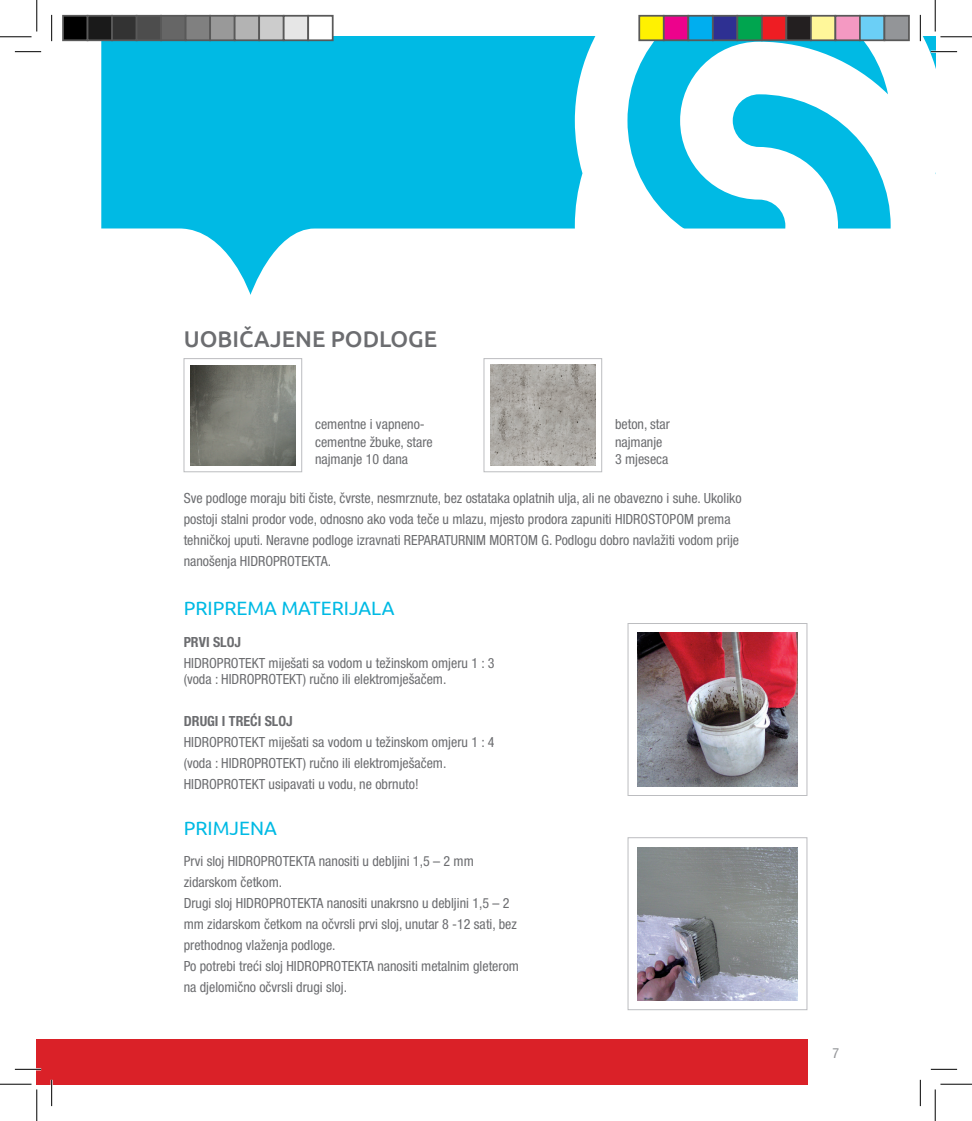
<style>
.page{position:relative;width:972px;height:1121px;background:#fff}
.page>*{position:absolute;margin:0;border:0;box-sizing:border-box;transform-origin:0 0}
.t1{font:500 22.75px "Ubuntu";color:#6c6d70}
.t2{font:19.25px "Ubuntu";color:#00bae4}
.t3{font:condensed 14px/21px "Helvetica Neue LT Pro";color:#6c6d70}
.t4{font:700 condensed 14px "Helvetica Neue LT Pro";color:#6c6d70}
.t5{font:condensed 14px "Helvetica Neue LT Pro";color:#939598}
</style>
<div class="page">
<div style="left:37px;top:1039px;width:770px;height:44px;background:#da2128"></div>
<svg style="left:101px;top:37px;width:473px;height:258px;fill:#00bae4"></svg>
<svg style="left:574px;top:37px;width:361px;height:373px"></svg>
<div style="left:184px;top:358px;width:118px;height:114px;border:1px solid #bcbdc0"></div>
<div style="left:483px;top:358px;width:119px;height:114px;border:1px solid #bcbdc0"></div>
<img style="left:190px;top:365px;width:105px;height:100px">
<img style="left:490px;top:365px;width:105px;height:100px">
<div style="left:627px;top:837px;width:180px;height:172px;border:1px solid #bcbdc0"></div>
<div style="left:627px;top:623px;width:180px;height:172px;border:1px solid #bcbdc0"></div>
<img style="left:637px;top:847px;width:160px;height:153px">
<img style="left:637px;top:633px;width:160px;height:152px">
<hr style="left:930px;top:51px;width:26px;height:2px;background:#fff">
<hr style="left:15px;top:1067px;width:26px;height:3px;background:#fff">
<hr style="left:51px;top:1079px;width:2px;height:26px;background:#fff">
<hr style="left:919px;top:15px;width:2px;height:26px;background:#fff">
<svg style="left:15px;top:51px;width:26px;height:1px"></svg>
<svg style="left:930px;top:51px;width:26px;height:1px"></svg>
<svg style="left:15px;top:1068px;width:26px;height:1px"></svg>
<svg style="left:931px;top:1068px;width:25px;height:1px"></svg>
<svg style="left:51px;top:15px;width:1px;height:26px"></svg>
<svg style="left:51px;top:1079px;width:1px;height:26px"></svg>
<svg style="left:919px;top:15px;width:1px;height:26px"></svg>
<svg style="left:919px;top:1080px;width:1px;height:25px"></svg>
<hr style="left:0;top:36px;width:32px;height:1px;background:#000">
<hr style="left:940px;top:36px;width:31px;height:1px;background:#000">
<hr style="left:0;top:1083px;width:32px;height:1px;background:#000">
<hr style="left:940px;top:1083px;width:31px;height:1px;background:#000">
<hr style="left:36px;top:0;width:1px;height:31px;background:#000">
<hr style="left:36px;top:1089px;width:1px;height:31px;background:#000">
<hr style="left:934px;top:0;width:1px;height:31px;background:#000">
<hr style="left:934px;top:1089px;width:1px;height:31px;background:#000">
<div style="left:63px;top:16px;width:25px;height:24px;background:#000"></div>
<div style="left:62px;top:15px;width:26px;height:26px;border:2px solid #595959"></div>
<div style="left:88px;top:16px;width:24px;height:24px;background:#1a1a1a"></div>
<div style="left:87px;top:15px;width:26px;height:26px;border:2px solid #595959"></div>
<div style="left:112px;top:16px;width:25px;height:24px;background:#333"></div>
<div style="left:111px;top:15px;width:26px;height:26px;border:2px solid #595959"></div>
<div style="left:137px;top:16px;width:24px;height:24px;background:#4d4d4d"></div>
<div style="left:136px;top:15px;width:26px;height:26px;border:2px solid #595959"></div>
<div style="left:161px;top:16px;width:25px;height:24px;background:#666"></div>
<div style="left:160px;top:15px;width:26px;height:26px;border:2px solid #595959"></div>
<div style="left:186px;top:16px;width:24px;height:24px;background:#808080"></div>
<div style="left:185px;top:15px;width:26px;height:26px;border:2px solid #595959"></div>
<div style="left:210px;top:16px;width:25px;height:24px;background:#999"></div>
<div style="left:209px;top:15px;width:26px;height:26px;border:2px solid #595959"></div>
<div style="left:235px;top:16px;width:24px;height:24px;background:#b3b3b3"></div>
<div style="left:234px;top:15px;width:26px;height:26px;border:2px solid #595959"></div>
<div style="left:259px;top:16px;width:25px;height:24px;background:#ccc"></div>
<div style="left:258px;top:15px;width:26px;height:26px;border:2px solid #595959"></div>
<div style="left:284px;top:16px;width:24px;height:24px;background:#e6e6e6"></div>
<div style="left:283px;top:15px;width:26px;height:26px;border:2px solid #595959"></div>
<div style="left:308px;top:16px;width:25px;height:24px;background:#fff"></div>
<div style="left:307px;top:15px;width:26px;height:26px;border:2px solid #595959"></div>
<div style="left:639px;top:16px;width:24px;height:24px;background:#fff101"></div>
<div style="left:638px;top:15px;width:26px;height:26px;border:2px solid #595959"></div>
<div style="left:663px;top:16px;width:25px;height:24px;background:#ed028c"></div>
<div style="left:662px;top:15px;width:27px;height:26px;border:2px solid #595959"></div>
<div style="left:688px;top:16px;width:24px;height:24px;background:#00aeef"></div>
<div style="left:687px;top:15px;width:26px;height:26px;border:2px solid #595959"></div>
<div style="left:712px;top:16px;width:25px;height:24px;background:#2e3092"></div>
<div style="left:711px;top:15px;width:27px;height:26px;border:2px solid #595959"></div>
<div style="left:737px;top:16px;width:24px;height:24px;background:#00a54f"></div>
<div style="left:736px;top:15px;width:26px;height:26px;border:2px solid #595959"></div>
<div style="left:761px;top:16px;width:25px;height:24px;background:#ee1d23"></div>
<div style="left:760px;top:15px;width:27px;height:26px;border:2px solid #595959"></div>
<div style="left:786px;top:16px;width:24px;height:24px;background:#231f20"></div>
<div style="left:785px;top:15px;width:26px;height:26px;border:2px solid #595959"></div>
<div style="left:810px;top:16px;width:25px;height:24px;background:#fff79a"></div>
<div style="left:809px;top:15px;width:27px;height:26px;border:2px solid #595959"></div>
<div style="left:835px;top:16px;width:24px;height:24px;background:#f499c2"></div>
<div style="left:834px;top:15px;width:26px;height:26px;border:2px solid #595959"></div>
<div style="left:859px;top:16px;width:25px;height:24px;background:#6bcff6"></div>
<div style="left:858px;top:15px;width:27px;height:26px;border:2px solid #595959"></div>
<div style="left:884px;top:16px;width:24px;height:24px;background:#939598"></div>
<div style="left:883px;top:15px;width:26px;height:26px;border:2px solid #595959"></div>
<h1 class="t1" style="left:184px;top:324px;width:255px">UOBIČAJENE PODLOGE</h1>
<p class="t3" style="left:315px;top:415px;width:119px;line-height:17.5px">cementne i vapneno&shy;cementne žbuke, stare najmanje 10 dana</p>
<p class="t3" style="left:615px;top:415px;width:56px;line-height:17.5px">beton, star najmanje<br>3 mjeseca</p>
<p class="t3" style="left:184px;top:487px;width:559px">Sve podloge moraju biti čiste, čvrste, nesmrznute, bez ostataka oplatnih ulja, ali ne obavezno i suhe. Ukoliko postoji stalni prodor vode, odnosno ako voda teče u mlazu, mjesto prodora zapuniti HIDROSTOPOM prema tehničkoj uputi. Neravne podloge izravnati REPARATURNIM MORTOM G. Podlogu dobro navlažiti vodom prije nanošenja HIDROPROTEKTA.</p>
<h2 class="t2" style="left:184px;top:596px;width:212px">PRIPREMA MATERIJALA</h2>
<p class="t4" style="left:184px;top:634px;width:56px">PRVI SLOJ</p>
<p class="t3" style="left:184px;top:655px;width:312px;line-height:15.8px">HIDROPROTEKT miješati sa vodom u težinskom omjeru 1 : 3 (voda : HIDROPROTEKT) ručno ili elektromješačem.</p>
<p class="t4" style="left:184px;top:712px;width:107px">DRUGI I TREĆI SLOJ</p>
<p class="t3" style="left:184px;top:731px;width:312px">HIDROPROTEKT miješati sa vodom u težinskom omjeru 1 : 4 (voda : HIDROPROTEKT) ručno ili elektromješačem.<br>HIDROPROTEKT usipavati u vodu, ne obrnuto!</p>
<h2 class="t2" style="left:184px;top:815px;width:95px">PRIMJENA</h2>
<p class="t3" style="left:184px;top:849px;width:337px">Prvi sloj HIDROPROTEKTA nanositi u debljini 1,5 – 2 mm zidarskom četkom.<br>Drugi sloj HIDROPROTEKTA nanositi unakrsno u debljini 1,5 – 2 mm zidarskom četkom na očvrsli prvi sloj, unutar 8 -12 sati, bez prethodnog vlaženja podloge.<br>Po potrebi treći sloj HIDROPROTEKTA nanositi metalnim gleterom na djelomično očvrsli drugi sloj.</p>
<p class="t5" style="left:832px;top:1044px;width:8px">7</p>
</div>
